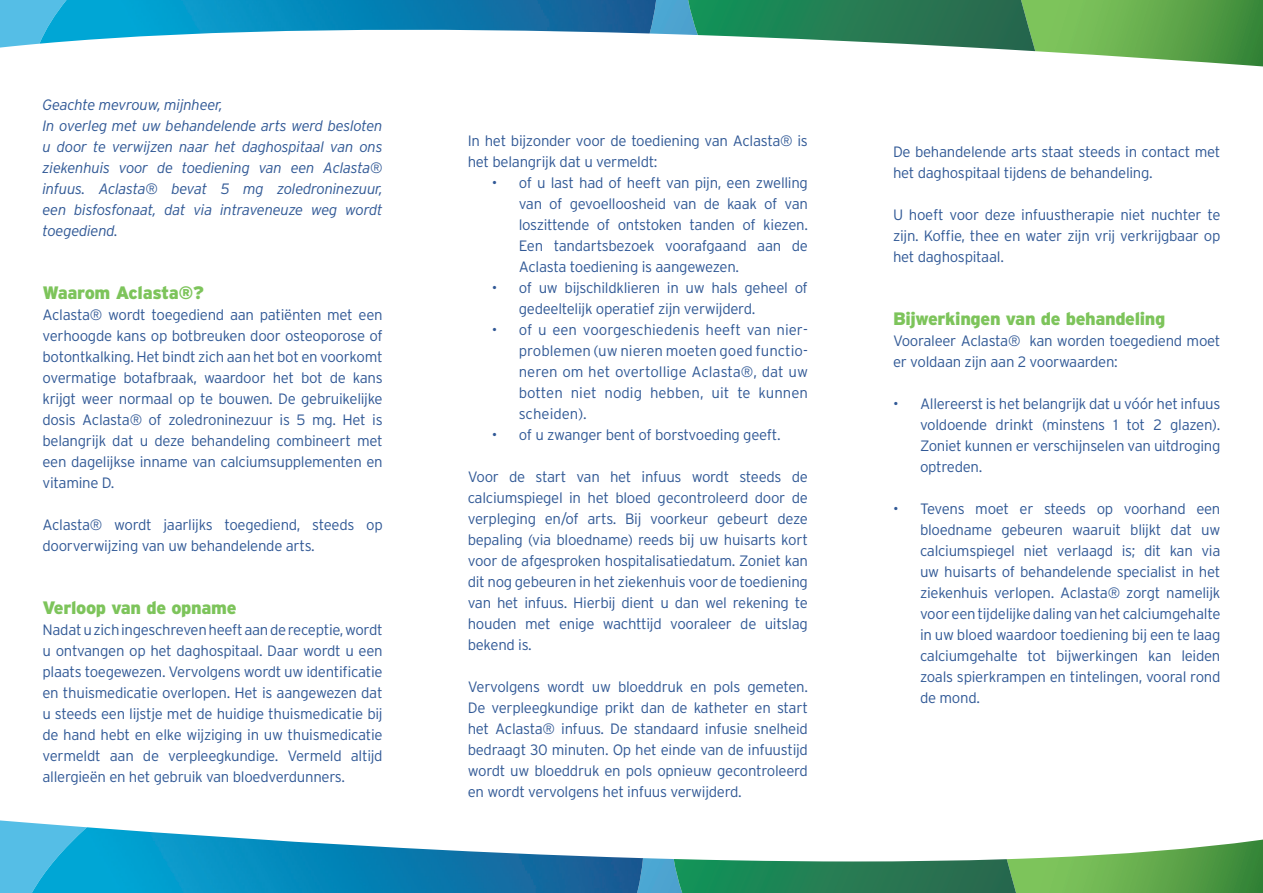
<style>
.page{position:relative;width:1263px;height:893px;background:#fff}
.page>*{position:absolute;margin:0;border:0;box-sizing:border-box;transform-origin:0 0}
.t1{font:900 18px "Interstate";letter-spacing:-.02em;color:#7dc45b}
.t2{font:300 15px/21px "Interstate";letter-spacing:-.02em;color:#315996;text-align:justify}
.t3{font:italic 300 15px/21px "Interstate";letter-spacing:-.02em;color:#315996}
</style>
<div class="page">
<svg style="left:643px;top:858px;width:31px;height:35px"></svg>
<svg style="left:0;top:820px;width:82px;height:73px;background:#68c5e8"></svg>
<img style="left:32px;top:827px;width:611px;height:66px">
<svg style="left:1014px;top:840px;width:249px;height:53px"></svg>
<img style="left:674px;top:859px;width:342px;height:34px">
<svg style="left:656px;top:0;width:32px;height:35px"></svg>
<div style="left:0;top:0;width:39px;height:48px;background:#55bee6"></div>
<img style="left:39px;top:0;width:617px;height:44px">
<svg style="left:1033px;top:0;width:230px;height:66px;background:#72b360"></svg>
<img style="left:688px;top:0;width:347px;height:51px">
<p class="t3" style="left:43px;top:94px;width:342px">Geachte mevrouw, mijnheer,<br>In overleg met uw behandelende arts werd besloten u door te verwijzen naar het daghospitaal van ons ziekenhuis voor de toediening van een Aclasta® infuus. Aclasta® bevat 5 mg zoledroninezuur, een bisfosfonaat, dat via intraveneuze weg wordt toegediend.</p>
<p class="t1" style="left:43px;top:282px;width:163px">Waarom Aclasta®?</p>
<p class="t2" style="left:43px;top:304px;width:342px">Aclasta® wordt toegediend aan patiënten met een verhoogde kans op botbreuken door osteoporose of botontkalking. Het bindt zich aan het bot en voorkomt overmatige botafbraak, waardoor het bot de kans krijgt weer normaal op te bouwen. De gebruikelijke dosis Aclasta® of zoledroninezuur is 5 mg. Het is belangrijk dat u deze behandeling combineert met een dagelijkse inname van calciumsupplementen en vitamine D.</p>
<p class="t2" style="left:43px;top:514px;width:342px">Aclasta® wordt jaarlijks toegediend, steeds op doorverwijzing van uw behandelende arts.</p>
<p class="t1" style="left:43px;top:597px;width:195px">Verloop van de opname</p>
<p class="t2" style="left:43px;top:619px;width:342px">Nadat u zich ingeschreven heeft aan de receptie, wordt u ontvangen op het daghospitaal. Daar wordt u een plaats toegewezen. Vervolgens wordt uw identificatie en thuismedicatie overlopen. Het is aangewezen dat u steeds een lijstje met de huidige thuismedicatie bij de hand hebt en elke wijziging in uw thuismedicatie vermeldt aan de verpleegkundige. Vermeld altijd allergieën en het gebruik van bloedverdunners.</p>
<p class="t2" style="left:468px;top:130px;width:342px">In het bijzonder voor de toediening van Aclasta® is het belangrijk dat u vermeldt:</p>
<p class="t2" style="left:519px;top:172px;width:291px;text-indent:-27px">• of u last had of heeft van pijn, een zwelling van of gevoelloosheid van de kaak of van loszittende of ontstoken tanden of kiezen.<br>Een tandartsbezoek voorafgaand aan de Aclasta toediening is aangewezen.</p>
<p class="t2" style="left:519px;top:277px;width:291px;text-indent:-27px">• of uw bijschildklieren in uw hals geheel of gedeeltelijk operatief zijn verwijderd.</p>
<p class="t2" style="left:519px;top:319px;width:291px;text-indent:-27px">• of u een voorgeschiedenis heeft van nier&shy;problemen (uw nieren moeten goed functio&shy;neren om het overtollige Aclasta®, dat uw botten niet nodig hebben, uit te kunnen scheiden).</p>
<p class="t2" style="left:492px;top:424px;width:290px">• of u zwanger bent of borstvoeding geeft.</p>
<p class="t2" style="left:468px;top:466px;width:342px">Voor de start van het infuus wordt steeds de calciumspiegel in het bloed gecontroleerd door de verpleging en/of arts. Bij voorkeur gebeurt deze bepaling (via bloedname) reeds bij uw huisarts kort voor de afgesproken hospitalisatiedatum. Zoniet kan dit nog gebeuren in het ziekenhuis voor de toediening van het infuus. Hierbij dient u dan wel rekening te houden met enige wachttijd vooraleer de uitslag bekend is.</p>
<p class="t2" style="left:468px;top:676px;width:342px">Vervolgens wordt uw bloeddruk en pols gemeten.<br>De verpleegkundige prikt dan de katheter en start het Aclasta® infuus. De standaard infusie snelheid bedraagt 30 minuten. Op het einde van de infuustijd wordt uw bloeddruk en pols opnieuw gecontroleerd en wordt vervolgens het infuus verwijderd.</p>
<p class="t2" style="left:893px;top:141px;width:329px">De behandelende arts staat steeds in contact met het daghospitaal tijdens de behandeling.</p>
<p class="t2" style="left:893px;top:204px;width:329px">U hoeft voor deze infuustherapie niet nuchter te zijn. Koffie, thee en water zijn vrij verkrijgbaar op het daghospitaal.</p>
<p class="t1" style="left:893px;top:308px;width:274px">Bijwerkingen van de behandeling</p>
<p class="t2" style="left:893px;top:330px;width:329px">Vooraleer Aclasta® kan worden toegediend moet er voldaan zijn aan 2 voorwaarden:</p>
<p class="t2" style="left:920px;top:393px;width:302px;text-indent:-27px">• Allereerst is het belangrijk dat u vóór het infuus voldoende drinkt (minstens 1 tot 2 glazen).<br>Zoniet kunnen er verschijnselen van uitdroging optreden.</p>
<p class="t2" style="left:920px;top:498px;width:302px;text-indent:-27px">• Tevens moet er steeds op voorhand een bloedname gebeuren waaruit blijkt dat uw calciumspiegel niet verlaagd is; dit kan via uw huisarts of behandelende specialist in het ziekenhuis verlopen. Aclasta® zorgt namelijk voor een tijdelijke daling van het calciumgehalte in uw bloed waardoor toediening bij een te laag calciumgehalte tot bijwerkingen kan leiden zoals spierkrampen en tintelingen, vooral rond de mond.</p>
</div>
